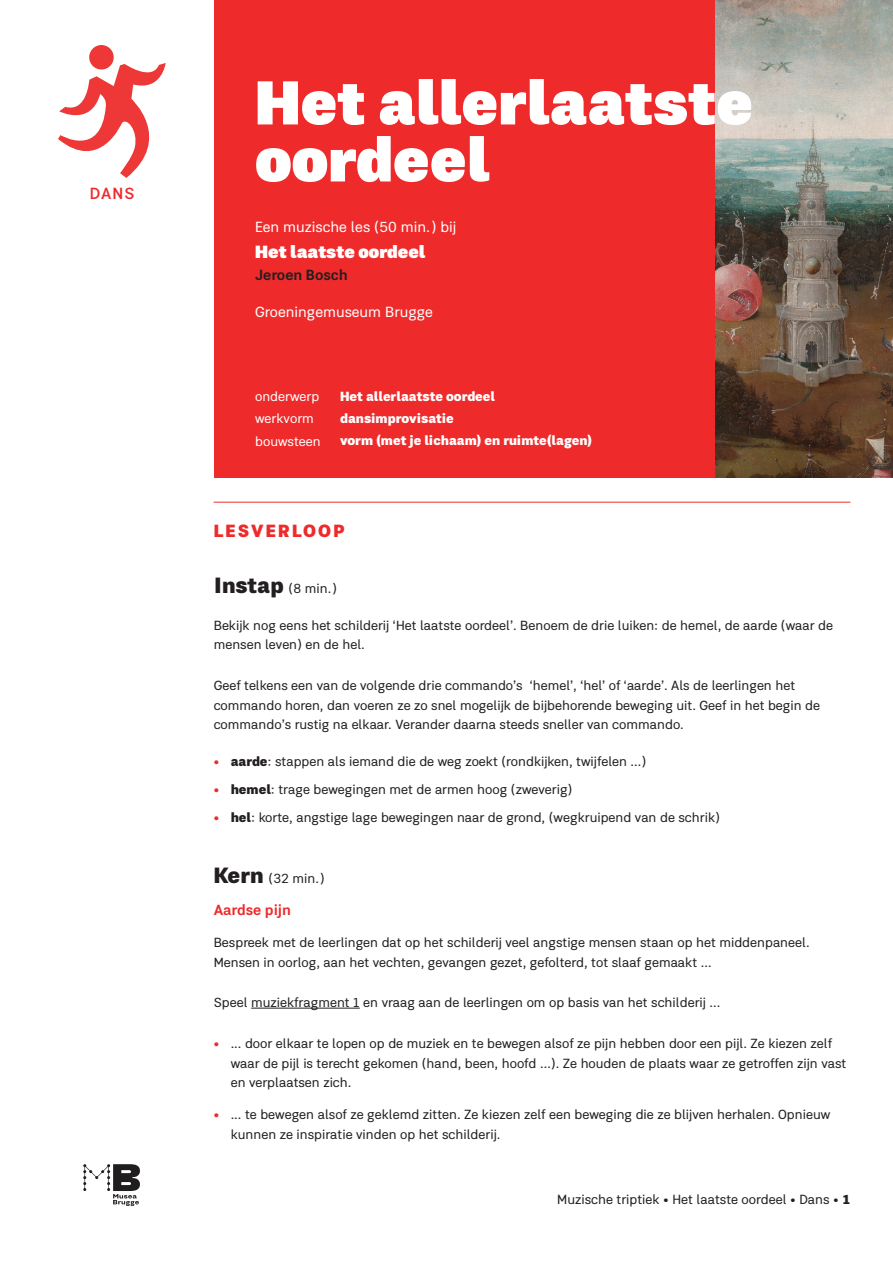
<style>
.page{position:relative;width:893px;height:1263px;background:#fff}
.page>*{position:absolute;margin:0;border:0;box-sizing:border-box;transform-origin:0 0}
.t1{font:63px/57px "Kommon Grotesk Super";color:#fff}
.t2{font:18px "Kommon Grotesk Super";color:#fff}
.t3{font:900 18px "Kommon Grotesk";letter-spacing:.12em;color:#ee2a2b}
.t4{font:600 16.5px "Kommon Grotesk";color:#ee2a2b}
.t5{font:15px "Kommon Grotesk";color:#fff}
.t6{font:700 15px "Kommon Grotesk";color:#231f20}
.t7{font:700 15px "Kommon Grotesk";color:#ee2a2b}
.t8{font:13.5px/19.5px "Kommon Grotesk";color:#231f20}
.t9{font:900 13.5px "Kommon Grotesk";color:#fff}
.t10{font:13.5px "Kommon Grotesk";color:#fff}
.s1{font-weight:900;font-size:22.5px}
.s2{font-weight:900;color:#ee2a2b}
.s3{font-weight:900}
</style>
<div class="page">
<hr style="left:214px;top:502px;width:636px;height:1px;background:#ee2a2b">
<hr style="left:251px;top:1008px;width:109px;height:1px;background:#231f20">
<div style="left:89px;top:45px;width:25px;height:25px;background:#ee3838;border-radius:50%"></div>
<svg style="left:58px;top:63px;width:108px;height:115px"></svg>
<div style="left:214px;top:0;width:679px;height:478px;background:#ee2a2b"></div>
<img style="left:715px;top:0;width:178px;height:478px">
<svg style="left:83px;top:1164px;width:57px;height:42px"></svg>
<p class="t4" style="left:90px;top:181px;width:46px">DANS</p>
<h1 class="t1" style="left:255px;top:70px;width:499px">Het allerlaatste oordeel</h1>
<p class="t5" style="left:255px;top:217px;width:203px">Een muzische les (50 min. ) bij</p>
<h2 class="t2" style="left:255px;top:237px;width:172px">Het laatste oordeel</h2>
<p class="t6" style="left:255px;top:264px;width:94px">Jeroen Bosch</p>
<p class="t5" style="left:255px;top:301px;width:179px">Groeningemuseum Brugge</p>
<p class="t10" style="left:255px;top:387px;width:66px">onderwerp</p>
<p class="t9" style="left:340px;top:386px;width:156px">Het allerlaatste oordeel</p>
<p class="t10" style="left:255px;top:409px;width:60px">werkvorm</p>
<p class="t9" style="left:340px;top:408px;width:115px">dansimprovisatie</p>
<p class="t10" style="left:255px;top:431px;width:67px">bouwsteen</p>
<p class="t9" style="left:340px;top:430px;width:254px">vorm (met je lichaam) en ruimte(lagen)</p>
<h2 class="t3" style="left:214px;top:516px;width:132px">LESVERLOOP</h2>
<p class="t8" style="left:214px;top:579px;width:125px"><span class="s1">Instap</span> (8 min. )</p>
<p class="t8" style="left:214px;top:615px;width:621px">Bekijk nog eens het schilderij ‘Het laatste oordeel’. Benoem de drie luiken: de hemel, de aarde (waar de mensen leven) en de hel.</p>
<p class="t8" style="left:214px;top:675px;width:608px">Geef telkens een van de volgende drie commando’s ‘hemel’, ‘hel’ of ‘aarde’. Als de leerlingen het commando horen, dan voeren ze zo snel mogelijk de bijbehorende beweging uit. Geef in het begin de commando’s rustig na elkaar. Verander daarna steeds sneller van commando.</p>
<p class="t8" style="left:214px;top:751px;width:434px"><span class="s2">•</span> <span class="s3">aarde</span>: stappen als iemand die de weg zoekt (rondkijken, twijfelen …)</p>
<p class="t8" style="left:214px;top:779px;width:360px"><span class="s2">•</span> <span class="s3">hemel</span>: trage bewegingen met de armen hoog (zweverig)</p>
<p class="t8" style="left:214px;top:807px;width:508px"><span class="s2">•</span> <span class="s3">hel</span>: korte, angstige lage bewegingen naar de grond, (wegkruipend van de schrik)</p>
<p class="t8" style="left:214px;top:868px;width:112px"><span class="s1">Kern</span> (32 min. )</p>
<p class="t7" style="left:214px;top:899px;width:79px">Aardse pijn</p>
<p class="t8" style="left:214px;top:932px;width:597px">Bespreek met de leerlingen dat op het schilderij veel angstige mensen staan op het middenpaneel.<br>Mensen in oorlog, aan het vechten, gevangen gezet, gefolterd, tot slaaf gemaakt …</p>
<p class="t8" style="left:214px;top:993px;width:508px">Speel muziekfragment 1 en vraag aan de leerlingen om op basis van het schilderij ...</p>
<p class="t8" style="left:231px;top:1033px;width:617px;text-indent:-17px"><span class="s2">•</span> ... door elkaar te lopen op de muziek en te bewegen alsof ze pijn hebben door een pijl. Ze kiezen zelf waar de pijl is terecht gekomen (hand, been, hoofd …). Ze houden de plaats waar ze getroffen zijn vast en verplaatsen zich.</p>
<p class="t8" style="left:231px;top:1105px;width:601px;text-indent:-17px"><span class="s2">•</span> ... te bewegen alsof ze geklemd zitten. Ze kiezen zelf een beweging die ze blijven herhalen. Opnieuw kunnen ze inspiratie vinden op het schilderij.</p>
<p class="t8" style="left:557px;top:1189px;width:295px">Muzische triptiek • Het laatste oordeel • Dans • <span class="s3">1</span></p>
</div>
